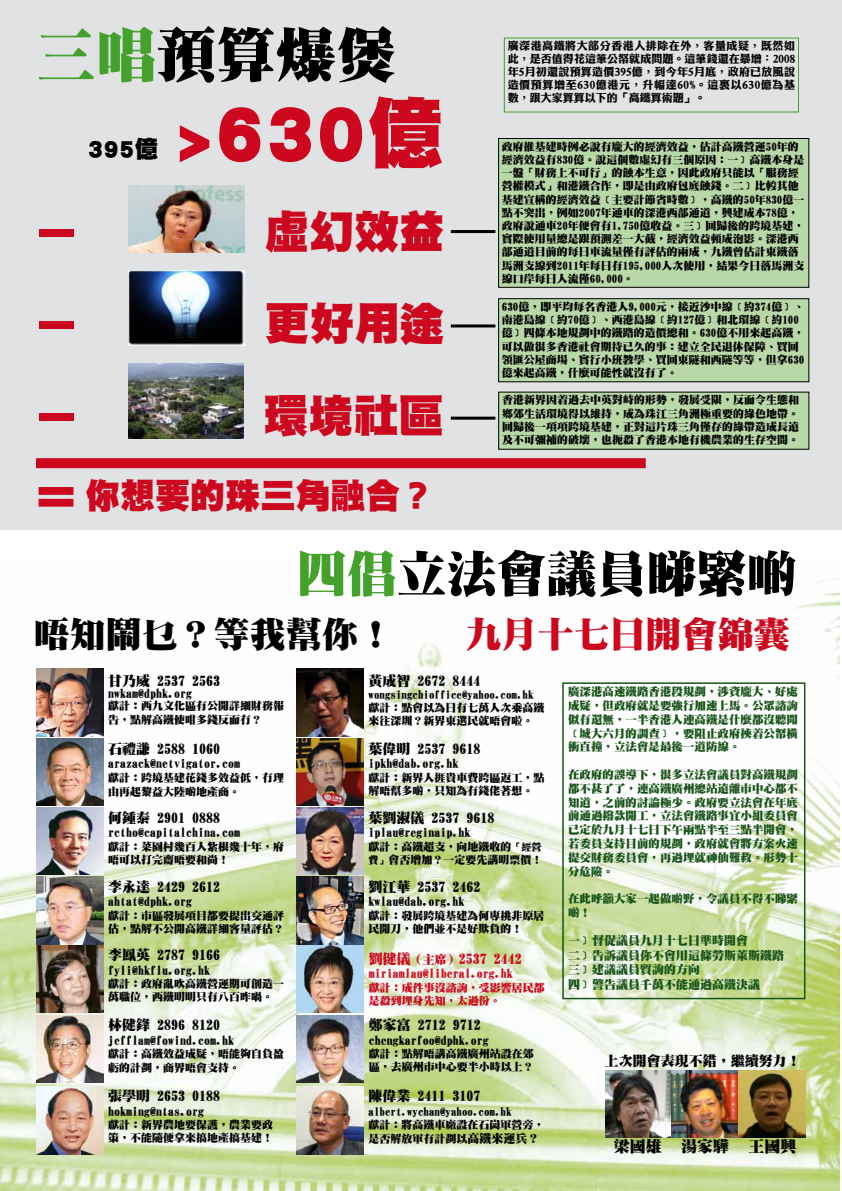
<style>
.page{position:relative;width:842px;height:1191px;background:#fff}
.page>*{position:absolute;margin:0;border:0;box-sizing:border-box;transform-origin:0 0}
.t1{font:78px "DF Hei W12 WINP BF";color:#cd071e}
.t2{font:60px "DF Ming W14 WINP BF";color:#000}
.t3{font:50px "DF Ming W14 WINP BF";color:#000}
.t4{font:50px "DF Hei W12 WINP BF";color:#cd071e}
.t5{font:45px "DF Hei W12 WINP BF";color:#cd071e}
.t6{font:36px "DF Ming W14 WIN BF";color:#000}
.t7{font:36px "DF Ming W14 WIN BF";color:#cd071e}
.t8{font:35px "DF Hei W12 WINP BF";color:#cd071e}
.t9{font:24px "DF Hei W12 WINP BF";color:#000}
.t10{font:16px "DF Ming W14 WIN BF";color:#000}
.t11{font:14px "DF Ming W14 WIN BF";color:#000}
.t12{font:14px "DF Ming W14 WIN BF";color:#cd071e}
.t13{font:12px "DF Ming W14 WIN BF";color:#000}
.t14{font:12px/14.4px "DF Ming W14 WINP BF";color:#175318}
.t15{font:12px "DF Ming W14 WIN BF";color:#cd071e}
.t16{font:11.5px/13.8px "DF Ming W14 WINP BF";color:#175318;text-align:justify}
.t17{font:11px/13.2px "DF Ming W14 WIN BF";color:#000}
.t18{font:11px/13.2px "DF Li King Hei W8 WIN BF";letter-spacing:.06em;color:#000;text-align:justify}
.t19{font:11px/13.2px "DF Ming W14 WIN BF";color:#cd071e}
.s1{color:#44a12b}
.s2{font-size:72px}
.s3{font-size:50px}
.s4{font-size:10px}
.s5{font-size:12px}
</style>
<div class="page">
<div style="left:0;top:0;width:842px;height:530px;background:#e1e2e3"></div>
<img style="left:0;top:580px;width:840px;height:611px">
<img style="left:36px;top:669px;width:67px;height:67px">
<img style="left:36px;top:738px;width:67px;height:67px">
<img style="left:36px;top:807px;width:67px;height:67px">
<img style="left:36px;top:877px;width:67px;height:135px">
<img style="left:36px;top:1015px;width:67px;height:67px">
<img style="left:36px;top:1087px;width:67px;height:67px">
<img style="left:297px;top:877px;width:67px;height:135px">
<img style="left:297px;top:1015px;width:67px;height:67px">
<img style="left:297px;top:807px;width:67px;height:67px">
<img style="left:297px;top:738px;width:67px;height:67px">
<img style="left:297px;top:669px;width:67px;height:67px">
<img style="left:297px;top:1087px;width:67px;height:67px">
<img style="left:605px;top:1070px;width:201px;height:67px">
<div style="left:499px;top:138px;width:310px;height:149px;background:#b9d8a7"></div>
<div style="left:498px;top:138px;width:311px;height:150px;border:1px solid #000"></div>
<img style="left:129px;top:363px;width:114px;height:75px">
<img style="left:129px;top:270px;width:115px;height:75px">
<img style="left:129px;top:185px;width:115px;height:67px">
<div style="left:36px;top:458px;width:610px;height:10px;background:#cd071e"></div>
<div style="left:562px;top:682px;width:243px;height:317px;border:2px solid #175318"></div>
<div style="left:499px;top:299px;width:310px;height:83px;background:#b9d8a7"></div>
<div style="left:498px;top:298px;width:311px;height:84px;border:1px solid #000"></div>
<div style="left:499px;top:392px;width:310px;height:57px;background:#b9d8a7"></div>
<div style="left:498px;top:391px;width:311px;height:59px;border:1px solid #000"></div>
<hr style="left:451px;top:230px;width:44px;height:3px;background:#000">
<hr style="left:451px;top:324px;width:44px;height:3px;background:#000">
<hr style="left:451px;top:416px;width:44px;height:3px;background:#000">
<h2 class="t2" style="left:36px;top:25px;width:361px"><span class="s1">三唱</span>預算爆煲</h2>
<h3 class="t9" style="left:88px;top:137px;width:72px">395億</h3>
<h3 class="t4" style="left:31px;top:208px;width:51px">－</h3>
<h3 class="t4" style="left:31px;top:300px;width:51px">－</h3>
<h3 class="t4" style="left:31px;top:392px;width:51px">－</h3>
<h1 class="t1" style="left:175px;top:94px;width:271px"><span class="s2">&gt;</span>630億</h1>
<h3 class="t5" style="left:264px;top:208px;width:181px">虛幻效益</h3>
<h3 class="t5" style="left:264px;top:301px;width:181px">更好用途</h3>
<h3 class="t5" style="left:264px;top:393px;width:181px">環境社區</h3>
<h3 class="t8" style="left:31px;top:478px;width:406px"><span class="s3">＝</span>你想要的珠三角融合？</h3>
<p class="t18" style="left:508px;top:39px;width:289px">廣深港高鐵將大部分香港人排除在外，客量成疑，既然如此，是否值得花這筆公帑就成問題。這筆錢還在暴增：2008年5月初還說預算造價395億，到今年5月底，政府已放風說造價預算增至630億港元，升幅達60%。這裏以630億為基數，跟大家算算以下的「高鐵算術題」。</p>
<p class="t17" style="left:502px;top:140px;width:304px">政府推基建時例必說有龐大的經濟效益，估計高鐵營運50年的經濟效益有830億。說這個數虛幻有三個原因：一﹞高鐵本身是一盤「財務上不可行」的蝕本生意，因此政府只能以「服務經營權模式」和港鐵合作，即是由政府包底蝕錢。二﹞比較其他基建宣稱的經濟效益﹝主要計節省時數﹞，高鐵的50年830億一點不突出，例如2007年通車的深港西部通道，興建成本78億，政府說通車20年便會有1,750億收益。三﹞回歸後的跨境基建，實際使用量總是跟預測差一大截，經濟效益頓成泡影。深港西部通道目前的每日車流量僅有評估的兩成，九鐵曾估計東鐵落馬洲支線到2011年每日有195,000人次使用，結果今日落馬洲支線口岸每日人流僅60,000。</p>
<p class="t17" style="left:502px;top:300px;width:304px">630億，即平均每名香港人9,000元，接近沙中線﹝約374億﹞、南港島線﹝約70億﹞、西港島線﹝約127億﹞和北環線﹝約100億﹞四條本地規劃中的鐵路的造價總和。630億不用來起高鐵，可以做很多香港社會期待已久的事：建立全民退休保障、買回領匯公屋商場、實行小班教學、買回東隧和西隧等等，但拿630億來起高鐵，什麼可能性就沒有了。</p>
<p class="t17" style="left:502px;top:393px;width:298px;text-align:justify">香港新界因着過去中英對峙的形勢，發展受限，反而令生態和鄉郊生活環境得以維持，成為珠江三角洲極重要的綠色地帶。回歸後一項項跨境基建，正對這片珠三角僅存的綠帶造成長遠及不可彌補的破壞，也扼殺了香港本地有機農業的生存空間。</p>
<h3 class="t3" style="left:297px;top:548px;width:501px"><span class="s1">四倡</span>立法會議員睇緊啲</h3>
<h3 class="t6" style="left:34px;top:616px;width:361px">唔知鬧乜？等我幫你！</h3>
<h3 class="t7" style="left:466px;top:616px;width:326px">九月十七日開會錦囊</h3>
<p class="t11" style="left:108px;top:673px;width:113px">甘乃威 2537 2563</p>
<p class="t13" style="left:108px;top:687px;width:85px">nwkam@dphk.org</p>
<p class="t17" style="left:108px;top:698px;width:177px;line-height:14.4px">獻計：西九文化區有公開詳細財務報告，點解高鐵使咁多錢反而冇？</p>
<p class="t11" style="left:108px;top:742px;width:113px">石禮謙 2588 1060</p>
<p class="t13" style="left:108px;top:758px;width:133px">arazack@netvigator.com</p>
<p class="t17" style="left:108px;top:770px;width:177px;line-height:14.4px">獻計：跨境基建花錢多效益低，冇理由再起黎益大陸啲地產商。</p>
<p class="t11" style="left:108px;top:811px;width:113px">何鍾泰 2901 0888</p>
<p class="t13" style="left:108px;top:827px;width:133px">rctho@capitalchina.com</p>
<p class="t17" style="left:108px;top:839px;width:177px">獻計：菜園村幾百人紮根幾十年，府唔可以打完齌唔要和尚！</p>
<p class="t11" style="left:108px;top:880px;width:113px">李永達 2429 2612</p>
<p class="t13" style="left:108px;top:896px;width:85px">ahtat@dphk.org</p>
<p class="t17" style="left:108px;top:908px;width:177px">獻計：市區發展項目都要提出交通評估，點解不公開高鐵詳細客量評估？</p>
<p class="t11" style="left:108px;top:948px;width:113px">李鳳英 2787 9166</p>
<p class="t13" style="left:108px;top:964px;width:103px">fyli@hkflu.org.hk</p>
<p class="t17" style="left:108px;top:977px;width:177px">獻計：政府亂吹高鐵營運期可創造一萬職位，西鐵明明只有八百咋喎。</p>
<p class="t11" style="left:108px;top:1018px;width:113px">林健鋒 2896 8120</p>
<p class="t13" style="left:108px;top:1034px;width:127px">jefflam@fowind.com.hk</p>
<p class="t17" style="left:108px;top:1046px;width:177px;line-height:14.4px">獻計：高鐵效益成疑，唔能夠自負盈虧的計劃，商界唔會支持。</p>
<p class="t11" style="left:108px;top:1089px;width:113px">張學明 2653 0188</p>
<p class="t13" style="left:108px;top:1105px;width:97px">hokming@ntas.org</p>
<p class="t17" style="left:108px;top:1118px;width:166px">獻計：新界農地要保護，農業要政策，不能隨便拿來搞地產搞基建！</p>
<p class="t11" style="left:369px;top:673px;width:113px">黃成智 2672 8444</p>
<p class="t17" style="left:369px;top:688px;width:177px">wongsingchioffice@yahoo.com.hk獻計：點會以為日有七萬人次乘高鐵來往深圳？新界東選民就唔會啦。</p>
<p class="t11" style="left:369px;top:742px;width:113px">葉偉明 2537 9618</p>
<p class="t13" style="left:369px;top:758px;width:91px">ipkh@dab.org.hk</p>
<p class="t17" style="left:369px;top:770px;width:177px">獻計：新界人捱貴車費跨區返工，點解唔幫多啲，只知為有錢佬著想。</p>
<p class="t11" style="left:369px;top:811px;width:127px">葉劉淑儀 2537 9618</p>
<p class="t13" style="left:369px;top:827px;width:103px">iplau@reginaip.hk</p>
<p class="t17" style="left:369px;top:839px;width:175px">獻計：高鐵超支，向地鐵收的<span class="s4">「經營費」</span>會否增加？一定要先講明票價！</p>
<p class="t11" style="left:369px;top:880px;width:113px">劉江華 2537 2462</p>
<p class="t13" style="left:369px;top:896px;width:97px">kwlau@dab.org.hk</p>
<p class="t17" style="left:369px;top:908px;width:177px">獻計：發展跨境基建為何專挑非原居民開刀，他們並不是好欺負的！</p>
<p class="t12" style="left:369px;top:951px;width:154px">劉健儀<span class="s5">（主席）</span>2537 2442</p>
<p class="t15" style="left:369px;top:967px;width:145px">miriamlau@liberal.org.hk</p>
<p class="t19" style="left:369px;top:980px;width:177px">獻計：成件事沒諮詢，受影響居民都是殺到埋身先知，太過份。</p>
<p class="t11" style="left:369px;top:1018px;width:113px">鄭家富 2712 9712</p>
<p class="t13" style="left:369px;top:1034px;width:121px">chengkarfoo@dphk.org</p>
<p class="t17" style="left:369px;top:1046px;width:166px">獻計：點解唔講高鐵廣州站設在郊區，去廣州市中心要半小時以上？</p>
<p class="t11" style="left:369px;top:1089px;width:113px">陳偉業 2411 3107</p>
<p class="t17" style="left:369px;top:1104px;width:177px">albert.wychan@yahoo.com.hk<br>獻計：將高鐵車廠設在石崗軍營旁，</p>
<p class="t17" style="left:369px;top:1132px;width:172px">是否解放軍有計劃以<span class="s5">高鐵來運兵？</span></p>
<p class="t16" style="left:568px;top:685px;width:231px">廣深港高速鐵路香港段規劃，涉資龐大、好處成疑，但政府就是要強行加速上馬。公眾諮詢似有還無，一半香港人連高鐵是什麼都沒聽聞﹝城大六月的調查﹞，要阻止政府挾着公帑橫衝直撞，立法會是最後一道防線。</p>
<p class="t16" style="left:568px;top:767px;width:231px">在政府的誤導下，很多立法會議員對高鐵規劃都不甚了了，連高鐵廣州總站遠離市中心都不知道，之前的討論極少。政府要立法會在年底前通過撥款開工，立法會鐵路事宜小組委員會已定於九月十七日下午兩點半至三點半開會，若委員支持目前的規劃，政府就會將方案火速提交財務委員會，再過埋就神仙難救。形勢十分危險。</p>
<p class="t16" style="left:568px;top:892px;width:231px">在此呼籲大家一起做啲野，令議員不得不睇緊啲！</p>
<p class="t14" style="left:568px;top:933px;width:217px">一﹞督促議員九月十七日準時開會<br>二﹞告訴議員你不會用這條勞斯萊斯鐵路三﹞建議議員質詢的方向<br>四﹞警告議員千萬不能通過高鐵決議</p>
<p class="t11" style="left:605px;top:1053px;width:197px">上次開會表現不錯，繼續努力！</p>
<h3 class="t10" style="left:614px;top:1138px;width:184px">梁國雄 湯家驊 王國興</h3>
</div>
